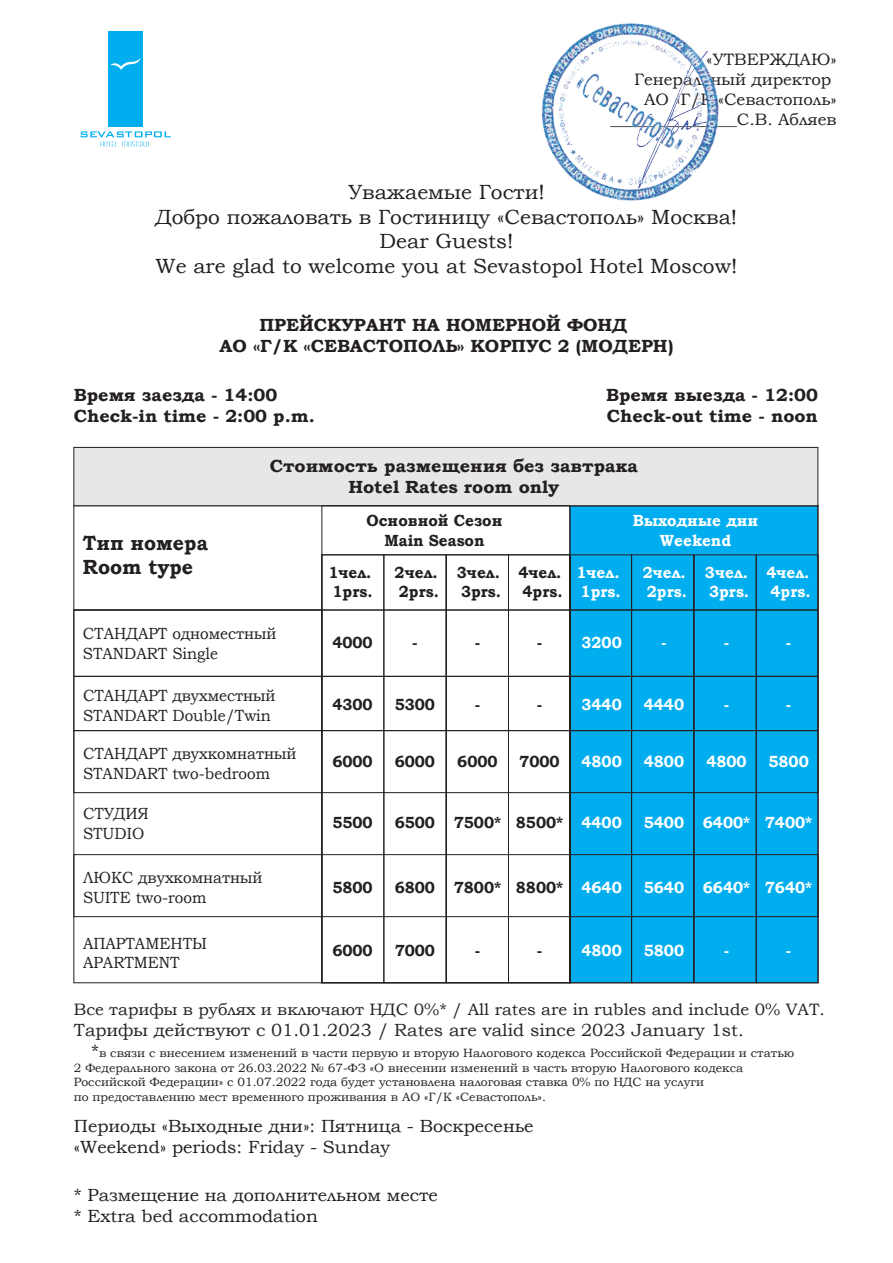
<style>
.page{position:relative;width:893px;height:1263px;background:#fff}
.page>*{position:absolute;margin:0;border:0;box-sizing:border-box;transform-origin:0 0}
.t1{font:20.55px/24.6px "Bookman Old Style";color:#231f20;text-align:center}
.t2{font:700 20.55px/24.6px "Bookman Old Style";color:#231f20;scale:.95 1}
.t3{font:700 17.55px/21.1px "Bookman Old Style";color:#231f20;text-align:center}
.t4{font:17.55px/21.1px "Bookman Old Style";color:#231f20}
.t5{font:17.55px "Bookman Old Style";color:#252526}
.t6{font:16.5px "Bookman Old Style";color:#231f20}
.t7{font:16.5px "Bookman Old Style";color:#262222}
.t8{font:16.2px/19.4px "Bookman Old Style";color:#231f20;scale:.95 1}
.t9{font:700 16.2px/19.4px "Bookman Old Style";color:#231f20;scale:.95 1}
.t10{font:700 16.2px/19.4px "Bookman Old Style";color:#fff;scale:.95 1}
.t11{font:12px/14.4px "Bookman Old Style";color:#231f20}
.s1{color:#231f20}
.s2{font-size:17.55px}
</style>
<div class="page">
<svg style="left:80px;top:131px;width:91px;height:15px"></svg>
<div style="left:108px;top:31px;width:35px;height:96px;background:#00aeef"></div>
<svg style="left:110px;top:58px;width:30px;height:12px"></svg>
<div style="left:569px;top:505px;width:249px;height:478px;background:#00aeef"></div>
<div style="left:73px;top:505px;width:745px;height:105px;border:1px solid #231f20"></div>
<div style="left:73px;top:447px;width:745px;height:59px;background:#e6e7e9;border:1px solid #231f20"></div>
<div style="left:321px;top:554px;width:63px;height:429px;border:1px solid #231f20"></div>
<div style="left:383px;top:554px;width:63px;height:429px;border:1px solid #231f20"></div>
<div style="left:446px;top:554px;width:63px;height:429px;border:1px solid #231f20"></div>
<div style="left:508px;top:554px;width:63px;height:429px;border:1px solid #231f20"></div>
<div style="left:569px;top:554px;width:63px;height:429px;border:1px solid #231f20"></div>
<div style="left:631px;top:554px;width:63px;height:429px;border:1px solid #231f20"></div>
<div style="left:694px;top:554px;width:63px;height:429px;border:1px solid #231f20"></div>
<div style="left:756px;top:554px;width:63px;height:429px;border:1px solid #231f20"></div>
<div style="left:73px;top:610px;width:745px;height:67px;border:1px solid #231f20"></div>
<div style="left:73px;top:676px;width:745px;height:55px;border:1px solid #231f20"></div>
<div style="left:73px;top:730px;width:745px;height:63px;border:1px solid #231f20"></div>
<div style="left:73px;top:854px;width:745px;height:63px;border:1px solid #231f20"></div>
<img style="left:541px;top:23px;width:178px;height:178px">
<h3 class="t6" style="left:707px;top:49px;width:131px">«УТВЕРЖДАЮ»</h3>
<h3 class="t6" style="left:634px;top:69px;width:199px">Генеральный директор</h3>
<h3 class="t6" style="left:644px;top:89px;width:194px">АО «Г/К «Севастополь»</h3>
<h3 class="t6" style="left:610px;top:108px;width:228px">_______________С.В. Абляев</h3>
<h1 class="t1" style="left:156px;top:180px;width:583px">Уважаемые Гости!<br>Добро пожаловать в Гостиницу «Севастополь» Москва!<br>Dear Guests!<br>We are glad to welcome you at Sevastopol Hotel Moscow!</h1>
<h2 class="t3" style="left:220px;top:314px;width:455px">ПРЕЙСКУРАНТ НА НОМЕРНОЙ ФОНД<br>АО «Г/К «СЕВАСТОПОЛЬ» КОРПУС 2 (МОДЕРН)</h2>
<h2 class="t3" style="left:74px;top:385px;width:243px;text-align:left">Время заезда - 14:00<br>Check-in time - 2:00 p.m.</h2>
<h2 class="t3" style="left:606px;top:385px;width:213px;text-align:left">Время выезда - 12:00<br>Check-out time - noon</h2>
<h2 class="t3" style="left:270px;top:455px;width:370px">Стоимость размещения без завтрака<br>Hotel Rates room only</h2>
<h1 class="t2" style="left:83px;top:530px;width:133px">Тип номера<br>Room type</h1>
<h3 class="t8" style="left:83px;top:624px;width:205px">СТАНДАРТ одноместный<br>STANDART Single</h3>
<h3 class="t8" style="left:83px;top:686px;width:204px">СТАНДАРТ двухместный<br>STANDART Double/Twin</h3>
<h3 class="t8" style="left:83px;top:744px;width:226px">СТАНДАРТ двухкомнатный<br>STANDART two-bedroom</h3>
<h3 class="t8" style="left:83px;top:804px;width:71px">СТУДИЯ<br>STUDIO</h3>
<h3 class="t8" style="left:83px;top:868px;width:190px">ЛЮКС двухкомнатный<br>SUITE two-room</h3>
<h3 class="t8" style="left:83px;top:933px;width:132px">АПАРТАМЕНТЫ<br>APARTMENT</h3>
<h3 class="t9" style="left:366px;top:511px;width:145px;text-align:center">Основной Сезон<br>Main Season</h3>
<h3 class="t10" style="left:633px;top:511px;width:134px;text-align:center">Выходные дни<br>Weekend</h3>
<h3 class="t9" style="left:328px;top:563px;width:48px">1чел.<br>1prs.</h3>
<h3 class="t9" style="left:332px;top:633px;width:44px">4000</h3>
<h3 class="t9" style="left:395px;top:563px;width:48px">2чел.<br>2prs.</h3>
<h3 class="t9" style="left:457px;top:563px;width:48px">3чел.<br>3prs.</h3>
<h3 class="t9" style="left:518px;top:563px;width:48px">4чел.<br>4prs.</h3>
<h3 class="t10" style="left:576px;top:563px;width:48px">1чел.<br>1prs.</h3>
<h3 class="t10" style="left:643px;top:563px;width:48px">2чел.<br>2prs.</h3>
<h3 class="t10" style="left:705px;top:563px;width:48px">3чел.<br>3prs.</h3>
<h3 class="t10" style="left:766px;top:563px;width:48px">4чел.<br>4prs.</h3>
<h3 class="t10" style="left:581px;top:633px;width:44px">3200</h3>
<h3 class="t10" style="left:786px;top:633px;width:7px">-</h3>
<h3 class="t10" style="left:724px;top:633px;width:7px">-</h3>
<h3 class="t10" style="left:661px;top:633px;width:7px">-</h3>
<h3 class="t9" style="left:537px;top:633px;width:7px">-</h3>
<h3 class="t9" style="left:475px;top:633px;width:7px">-</h3>
<h3 class="t9" style="left:412px;top:633px;width:7px">-</h3>
<h3 class="t9" style="left:332px;top:695px;width:44px">4300</h3>
<h3 class="t9" style="left:395px;top:694px;width:44px">5300</h3>
<h3 class="t9" style="left:475px;top:694px;width:7px">-</h3>
<h3 class="t9" style="left:537px;top:694px;width:7px">-</h3>
<h3 class="t10" style="left:581px;top:694px;width:44px">3440</h3>
<h3 class="t10" style="left:644px;top:694px;width:44px">4440</h3>
<h3 class="t10" style="left:724px;top:694px;width:7px">-</h3>
<h3 class="t10" style="left:786px;top:694px;width:7px">-</h3>
<h3 class="t9" style="left:332px;top:751px;width:44px">6000</h3>
<h3 class="t9" style="left:395px;top:751px;width:44px">6000</h3>
<h3 class="t9" style="left:457px;top:751px;width:44px">6000</h3>
<h3 class="t9" style="left:519px;top:751px;width:44px">7000</h3>
<h3 class="t10" style="left:581px;top:751px;width:44px">4800</h3>
<h3 class="t10" style="left:644px;top:751px;width:44px">4800</h3>
<h3 class="t10" style="left:706px;top:751px;width:44px">4800</h3>
<h3 class="t10" style="left:768px;top:751px;width:44px">5800</h3>
<h3 class="t9" style="left:332px;top:813px;width:44px">5500</h3>
<h3 class="t9" style="left:395px;top:813px;width:44px">6500</h3>
<h3 class="t9" style="left:454px;top:813px;width:51px">7500*</h3>
<h3 class="t9" style="left:516px;top:813px;width:51px">8500*</h3>
<h3 class="t10" style="left:581px;top:813px;width:44px">4400</h3>
<h3 class="t10" style="left:644px;top:813px;width:44px">5400</h3>
<h3 class="t10" style="left:703px;top:813px;width:51px">6400*</h3>
<h3 class="t10" style="left:765px;top:813px;width:51px">7400*</h3>
<h3 class="t9" style="left:332px;top:877px;width:44px">5800</h3>
<h3 class="t9" style="left:395px;top:877px;width:44px">6800</h3>
<h3 class="t9" style="left:454px;top:877px;width:51px">7800*</h3>
<h3 class="t9" style="left:516px;top:877px;width:51px">8800*</h3>
<h3 class="t10" style="left:581px;top:877px;width:44px">4640</h3>
<h3 class="t10" style="left:644px;top:877px;width:44px">5640</h3>
<h3 class="t10" style="left:703px;top:877px;width:51px">6640*</h3>
<h3 class="t10" style="left:765px;top:877px;width:51px">7640*</h3>
<h3 class="t9" style="left:332px;top:940px;width:44px">6000</h3>
<h3 class="t9" style="left:395px;top:940px;width:44px">7000</h3>
<h3 class="t9" style="left:475px;top:940px;width:7px">-</h3>
<h3 class="t9" style="left:537px;top:940px;width:7px">-</h3>
<h3 class="t10" style="left:581px;top:940px;width:44px">4800</h3>
<h3 class="t10" style="left:644px;top:940px;width:44px">5800</h3>
<h3 class="t10" style="left:724px;top:940px;width:7px">-</h3>
<h3 class="t10" style="left:786px;top:940px;width:7px">-</h3>
<h3 class="t7" style="left:74px;top:999px;width:753px"><span class="s1">В</span>се тарифы в рублях и включают НДС 0%* / All rates are in rubles and include 0% VAT.</h3>
<h2 class="t5" style="left:74px;top:1019px;width:671px">Тарифы действуют с 01.01.2023 / Rates are valid since 2023 January 1st.</h2>
<p class="t11" style="left:74px;top:1046px;width:722px;text-indent:17px"><span class="s2">*</span>в связи с внесением изменений в части первую и вторую Налогового кодекса Российской Федерации и статью 2 Федерального закона от 26.03.2022 № 67-ФЗ «О внесении изменений в часть вторую Налогового кодекса Российской Федерации» с 01.07.2022 года будет установлена налоговая ставка 0% по НДС на услуги<br>по предоставлению мест временного проживания в АО «Г/К «Севастополь».</p>
<h2 class="t4" style="left:74px;top:1115px;width:461px">Периоды «Выходные дни»: Пятница - Воскресенье «Weekend» periods: Friday - Sunday</h2>
<h2 class="t4" style="left:74px;top:1184px;width:366px">* Размещение на дополнительном месте * Extra bed accommodation</h2>
</div>
